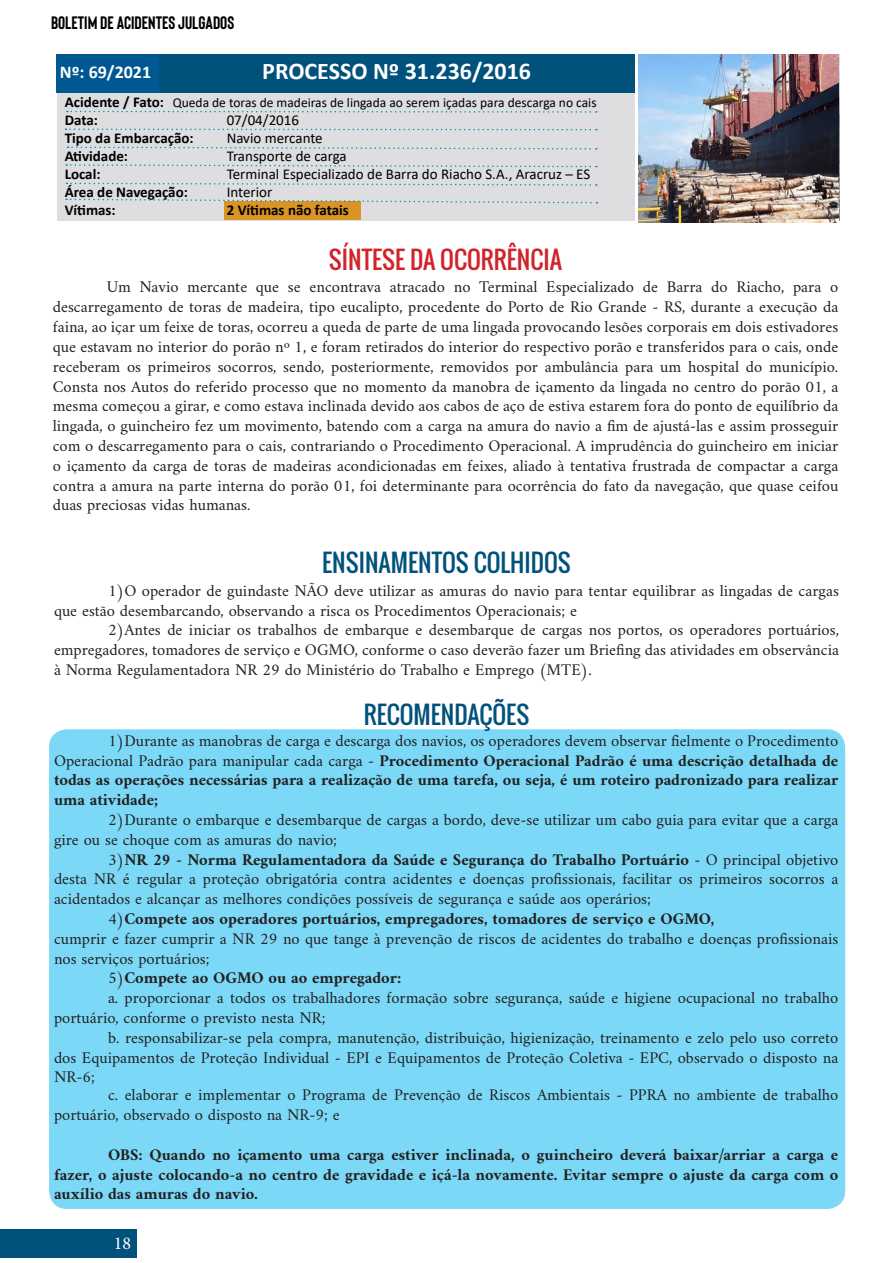
<style>
.page{position:relative;width:893px;height:1263px;background:#fff}
.page>*{position:absolute;margin:0;border:0;box-sizing:border-box;transform-origin:0 0}
.t1{font:24px "Oswald";color:#00527c}
.t2{font:700 24px "Calibri";color:#fff}
.t3{font:24px "Oswald";color:#d1232a}
.t4{font:700 18px "Bison";color:#000}
.t5{font:700 18px "Calibri";color:#fff}
.t6{font:18px "Minion Pro";color:#fff}
.t7{font:16.5px/19.8px "Amiri";color:#231f20}
.t8{font:700 16.5px/19.8px "Amiri";color:#231f20;text-align:justify}
.t9{font:15px "Calibri";color:#000}
.t10{font:700 15px "Calibri";color:#000}
.t11{font:13.5px "Calibri";color:#000}
.s1{font-weight:700;font-size:15px}
.s2{font-weight:400}
</style>
<div class="page">
<div style="left:0;top:1230px;width:137px;height:28px;background:#00527c"></div>
<div style="left:49px;top:729px;width:796px;height:480px;background:#7bd9f7;border-radius:18px"></div>
<div style="left:57px;top:54px;width:577px;height:167px;background:#dedddf"></div>
<div style="left:159px;top:54px;width:475px;height:38px;background:#00527c"></div>
<svg style="left:67px;top:111px;width:530px;height:2px"></svg>
<svg style="left:65px;top:128px;width:532px;height:2px"></svg>
<svg style="left:68px;top:146px;width:529px;height:4px"></svg>
<svg style="left:66px;top:164px;width:531px;height:4px"></svg>
<svg style="left:66px;top:182px;width:531px;height:4px"></svg>
<svg style="left:66px;top:198px;width:531px;height:6px"></svg>
<div style="left:56px;top:54px;width:103px;height:38px;background:#005892"></div>
<img style="left:638px;top:54px;width:200px;height:169px">
<p class="t4" style="left:51px;top:13px;width:185px">BOLETIM DE ACIDENTES JULGADOS</p>
<h1 class="t2" style="left:262px;top:54px;width:270px">PROCESSO Nº 31.236/2016</h1>
<p class="t11" style="left:65px;top:93px;width:533px"><span class="s1">Acidente / Fato:</span> Queda de toras de madeiras de lingada ao serem içadas para descarga no cais</p>
<p class="t10" style="left:65px;top:110px;width:35px">Data:</p>
<p class="t9" style="left:227px;top:110px;width:74px">07/04/2016</p>
<p class="t10" style="left:65px;top:128px;width:130px">Tipo da Embarcação:</p>
<p class="t9" style="left:227px;top:128px;width:98px">Navio mercante</p>
<p class="t10" style="left:65px;top:146px;width:65px">Atividade:</p>
<p class="t9" style="left:227px;top:146px;width:122px">Transporte de carga</p>
<p class="t10" style="left:65px;top:164px;width:37px">Local:</p>
<p class="t9" style="left:227px;top:164px;width:365px">Terminal Especializado de Barra do Riacho S.A., Aracruz – ES</p>
<p class="t10" style="left:65px;top:182px;width:125px">Área de Navegação:</p>
<p class="t9" style="left:227px;top:182px;width:47px">Interior</p>
<p class="t10" style="left:65px;top:200px;width:53px">Vítimas:</p>
<p class="t10" style="left:227px;top:200px;width:124px">2 Vítimas não fatais</p>
<p class="t5" style="left:60px;top:60px;width:93px">Nº: 69/2021</p>
<h1 class="t3" style="left:329px;top:241px;width:235px">SÍNTESE DA OCORRÊNCIA</h1>
<p class="t7" style="left:53px;top:277px;width:787px;text-align:justify;text-indent:54px">Um Navio mercante que se encontrava atracado no Terminal Especializado de Barra do Riacho, para o descarregamento de toras de madeira, tipo eucalipto, procedente do Porto de Rio Grande - RS, durante a execução da faina, ao içar um feixe de toras, ocorreu a queda de parte de uma lingada provocando lesões corporais em dois estivadores que estavam no interior do porão nº 1, e foram retirados do interior do respectivo porão e transferidos para o cais, onde receberam os primeiros socorros, sendo, posteriormente, removidos por ambulância para um hospital do município.<br>Consta nos Autos do referido processo que no momento da manobra de içamento da lingada no centro do porão 01, a mesma começou a girar, e como estava inclinada devido aos cabos de aço de estiva estarem fora do ponto de equilíbrio da lingada, o guincheiro fez um movimento, batendo com a carga na amura do navio a fim de ajustá-las e assim prosseguir com o descarregamento para o cais, contrariando o Procedimento Operacional. A imprudência do guincheiro em iniciar o içamento da carga de toras de madeiras acondicionadas em feixes, aliado à tentativa frustrada de compactar a carga contra a amura na parte interna do porão 01, foi determinante para ocorrência do fato da navegação, que quase ceifou duas preciosas vidas humanas.</p>
<h1 class="t1" style="left:322px;top:544px;width:250px">ENSINAMENTOS COLHIDOS</h1>
<p class="t7" style="left:54px;top:580px;width:786px;text-indent:54px">1)O operador de guindaste NÃO deve utilizar as amuras do navio para tentar equilibrar as lingadas de cargas que estão desembarcando, observando a risca os Procedimentos Operacionais; e</p>
<p class="t7" style="left:54px;top:620px;width:786px;text-align:justify;text-indent:54px">2)Antes de iniciar os trabalhos de embarque e desembarque de cargas nos portos, os operadores portuários, empregadores, tomadores de serviço e OGMO, conforme o caso deverão fazer um Briefing das atividades em observância à Norma Regulamentadora NR 29 do Ministério do Trabalho e Emprego (MTE).</p>
<h1 class="t1" style="left:364px;top:696px;width:167px">RECOMENDAÇÕES</h1>
<p class="t8" style="left:54px;top:730px;width:786px;text-indent:54px"><span class="s2">1)Durante as manobras de carga e descarga dos navios, os operadores devem observar fielmente o Procedimento Operacional Padrão para manipular cada carga -</span> Procedimento Operacional Padrão é uma descrição detalhada de todas as operações necessárias para a realização de uma tarefa, ou seja, é um roteiro padronizado para realizar uma atividade;</p>
<p class="t7" style="left:54px;top:809px;width:786px;text-indent:54px">2)Durante o embarque e desembarque de cargas a bordo, deve-se utilizar um cabo guia para evitar que a carga gire ou se choque com as amuras do navio;</p>
<p class="t8" style="left:108px;top:849px;width:732px"><span class="s2">3)</span>NR 29 - Norma Regulamentadora da Saúde e Segurança do Trabalho Portuário <span class="s2">- O principal objetivo</span></p>
<p class="t7" style="left:54px;top:869px;width:786px">desta NR é regular a proteção obrigatória contra acidentes e doenças profissionais, facilitar os primeiros socorros a</p>
<p class="t7" style="left:54px;top:888px;width:598px">acidentados e alcançar as melhores condições possíveis de segurança e saúde aos operários;</p>
<p class="t8" style="left:108px;top:908px;width:608px"><span class="s2">4)</span>Compete aos operadores portuários, empregadores, tomadores de serviço e OGMO,</p>
<p class="t7" style="left:54px;top:928px;width:786px">cumprir e fazer cumprir a NR 29 no que tange à prevenção de riscos de acidentes do trabalho e doenças profissionais</p>
<p class="t7" style="left:54px;top:948px;width:157px">nos serviços portuários;</p>
<p class="t8" style="left:108px;top:968px;width:295px"><span class="s2">5)</span>Compete ao OGMO ou ao empregador:</p>
<p class="t7" style="left:108px;top:987px;width:732px">a. proporcionar a todos os trabalhadores formação sobre segurança, saúde e higiene ocupacional no trabalho</p>
<p class="t7" style="left:54px;top:1007px;width:273px">portuário, conforme o previsto nesta NR;</p>
<p class="t7" style="left:108px;top:1027px;width:732px">b. responsabilizar-se pela compra, manutenção, distribuição, higienização, treinamento e zelo pelo uso correto</p>
<p class="t7" style="left:54px;top:1047px;width:786px">dos Equipamentos de Proteção Individual - EPI e Equipamentos de Proteção Coletiva - EPC, observado o disposto na</p>
<p class="t7" style="left:54px;top:1067px;width:42px">NR-6;</p>
<p class="t7" style="left:54px;top:1085px;width:786px;text-indent:54px">c. elaborar e implementar o Programa de Prevenção de Riscos Ambientais - PPRA no ambiente de trabalho portuário, observado o disposto na NR-9; e</p>
<p class="t8" style="left:54px;top:1144px;width:786px;text-indent:54px">OBS: Quando no içamento uma carga estiver inclinada, o guincheiro deverá baixar/arriar a carga e fazer, o ajuste colocando-a no centro de gravidade e içá-la novamente. Evitar sempre o ajuste da carga com o auxílio das amuras do navio.</p>
<p class="t6" style="left:114px;top:1231px;width:19px">18</p>
</div>
